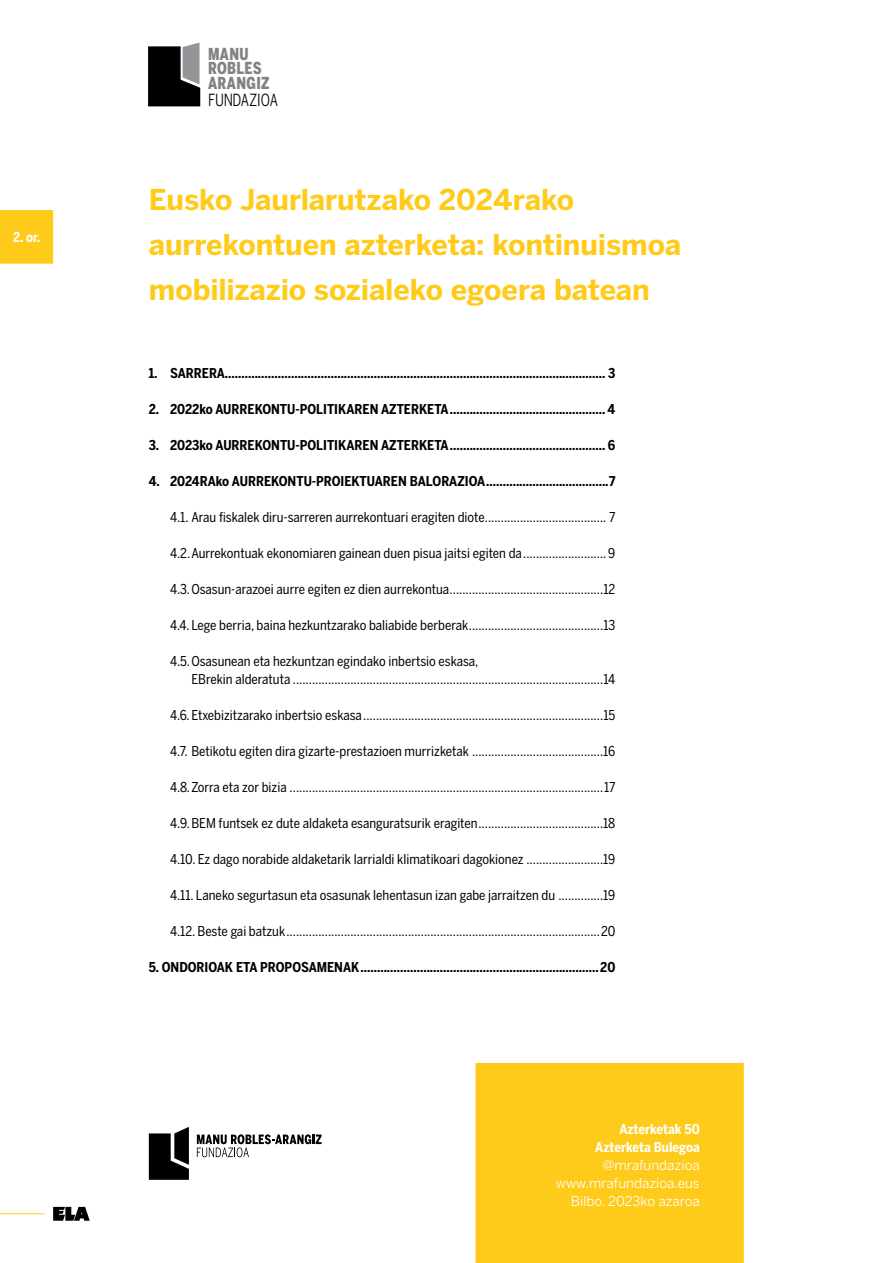
<style>
.page{position:relative;width:893px;height:1263px;background:#fff}
.page>*{position:absolute;margin:0;border:0;box-sizing:border-box;transform-origin:0 0}
.t1{font:700 28.5px/45px "Benton Sans";letter-spacing:-.005em;color:#ffcb1b}
.t2{font:16.65px "Benton Sans Cond";letter-spacing:-.015em;color:#000;scale:.9 1}
.t3{font:900 16.35px/14.9px "Benton Sans Cond";letter-spacing:.02em;color:#808285;scale:.9 1}
.t4{font:13.5px/18px "Benton Sans Cond";color:#000}
.t5{font:700 13.5px "Benton Sans Cond";color:#000}
.t6{font:13.5px/18px "Benton Sans";color:#fff;text-align:right}
.t7{font:700 13.5px/18px "Benton Sans Cond";color:#fff;text-align:right}
</style>
<div class="page">
<div style="left:0;top:210px;width:53px;height:53px;background:#ffcb1b"></div>
<svg style="left:148px;top:43px;width:53px;height:64px;background:#373738"></svg>
<hr style="left:0;top:1213px;width:45px;height:1px;background:#ffcb1b">
<svg style="left:53px;top:1207px;width:37px;height:14px"></svg>
<svg style="left:197px;top:1134px;width:125px;height:23px"></svg>
<svg style="left:149px;top:1127px;width:40px;height:53px"></svg>
<div style="left:475px;top:1063px;width:269px;height:200px;background:#ffcb1b"></div>
<p class="t7" style="left:13px;top:228px;width:29px">2. or.</p>
<p class="t3" style="left:208px;top:46px;width:70px">MANU<br>ROBLES<br>ARANGIZ</p>
<p class="t2" style="left:208px;top:90px;width:79px">FUNDAZIOA</p>
<h1 class="t1" style="left:149px;top:177px;width:534px">Eusko Jaurlarutzako 2024rako aurrekontuen azterketa: kontinuismoa mobilizazio sozialeko egoera batean</h1>
<p class="t5" style="left:149px;top:365px;width:468px">1. SARRERA................................................................................................................... 3</p>
<p class="t5" style="left:149px;top:401px;width:468px">2. 2022ko AURREKONTU-POLITIKAREN AZTERKETA............................................... 4</p>
<p class="t5" style="left:149px;top:437px;width:468px">3. 2023ko AURREKONTU-POLITIKAREN AZTERKETA............................................... 6</p>
<p class="t5" style="left:149px;top:473px;width:468px">4. 2024RAko AURREKONTU-PROIEKTUAREN BALORAZIOA.....................................7</p>
<p class="t4" style="left:170px;top:508px;width:447px">4.1. Arau fiskalek diru-sarreren aurrekontuari eragiten diote...................................... 7</p>
<p class="t4" style="left:170px;top:544px;width:447px">4.2.Aurrekontuak ekonomiaren gainean duen pisua jaitsi egiten da.......................... 9</p>
<p class="t4" style="left:170px;top:580px;width:447px">4.3.Osasun-arazoei aurre egiten ez dien aurrekontua................................................12</p>
<p class="t4" style="left:170px;top:616px;width:447px">4.4.Lege berria, baina hezkuntzarako baliabide berberak..........................................13</p>
<p class="t4" style="left:191px;top:652px;width:425px;text-indent:-21px">4.5.Osasunean eta hezkuntzan egindako inbertsio eskasa,<br>EBrekin alderatuta .................................................................................................14</p>
<p class="t4" style="left:170px;top:706px;width:447px">4.6.Etxebizitzarako inbertsio eskasa...........................................................................15</p>
<p class="t4" style="left:170px;top:742px;width:447px">4.7. Betikotu egiten dira gizarte-prestazioen murrizketak .........................................16</p>
<p class="t4" style="left:170px;top:778px;width:447px">4.8.Zorra eta zor bizia ..................................................................................................17</p>
<p class="t4" style="left:170px;top:814px;width:447px">4.9.BEM funtsek ez dute aldaketa esanguratsurik eragiten.......................................18</p>
<p class="t4" style="left:170px;top:850px;width:447px">4.10. Ez dago norabide aldaketarik larrialdi klimatikoari dagokionez ........................19</p>
<p class="t4" style="left:170px;top:886px;width:447px">4.11. Laneko segurtasun eta osasunak lehentasun izan gabe jarraitzen du ..............19</p>
<p class="t4" style="left:170px;top:922px;width:447px">4.12. Beste gai batzuk..................................................................................................20</p>
<p class="t5" style="left:149px;top:959px;width:468px">5. ONDORIOAK ETA PROPOSAMENAK........................................................................20</p>
<p class="t7" style="left:595px;top:1120px;width:106px">Azterketak 50<br>Azterketa Bulegoa</p>
<p class="t6" style="left:556px;top:1156px;width:145px">@mrafundazioa www.mrafundazioa.eus<br>Bilbo. 2023ko azaroa</p>
</div>
